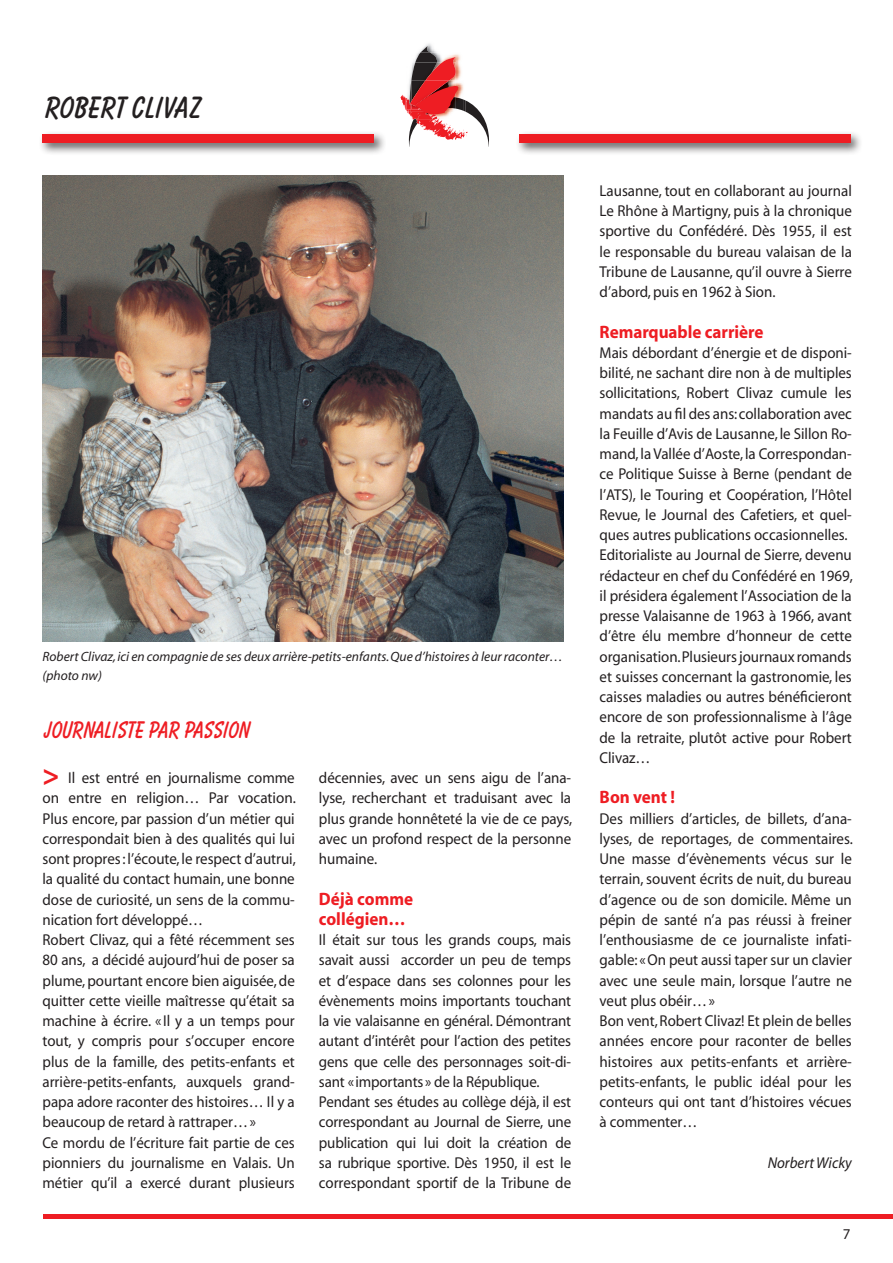
<style>
.page{position:relative;width:893px;height:1263px;background:#fff}
.page>*{position:absolute;margin:0;border:0;box-sizing:border-box;transform-origin:0 0}
.t1{font:700 27px "Balloon";color:#231f20}
.texte_général_frança{font:700 21px "Balloon";color:#ee1d23;scale:.95 1}
.texte_général_frança-2{font:700 18px "Myriad";color:#ee1d23;scale:.95 1}
.texte_général_frança-3{font:15.75px/20.2px "Myriad";color:#231f20;text-align:justify;scale:.95 1}
.texte_général_frança-4{font:italic 15.75px "Myriad";color:#231f20;scale:.95 1}
.t2{font:15px "Myriad";color:#231f20}
.t3{font:italic 13.5px/18.9px "Myriad";color:#231f20}
.s1{font-weight:700;font-size:30px;color:#ee1d23}
</style>
<div class="page">
<hr style="left:43px;top:1215px;width:850px;height:4px;background:#ee1d23">
<svg style="left:400px;top:43px;width:89px;height:104px"></svg>
<div style="left:39px;top:131px;width:347px;height:24px;background:#231f20;opacity:.75"></div>
<div style="left:43px;top:135px;width:331px;height:8px;background:#ee1d23"></div>
<div style="left:515px;top:131px;width:348px;height:24px;background:#231f20;opacity:.75"></div>
<div style="left:519px;top:135px;width:331px;height:8px;background:#ee1d23"></div>
<img style="left:43px;top:176px;width:520px;height:465px">
<p class="t1" style="left:43px;top:91px;width:159px">ROBERT CLIVAZ</p>
<p class="t3" style="left:43px;top:647px;width:522px">Robert Clivaz, ici en compagnie de ses deux arrière-petits-enfants. Que d’histoires à leur raconter… (photo nw)</p>
<p class="texte_général_frança" style="left:43px;top:716px;width:218px">JOURNALISTE PAR PASSION</p>
<p class="texte_général_frança-3" style="left:43px;top:768px;width:268px"><span class="s1">&gt;</span> Il est entré en journalisme comme on entre en religion… Par vocation.<br>Plus encore, par passion d’un métier qui correspondait bien à des qualités qui lui sont propres: l’écoute, le respect d’autrui, la qualité du contact humain, une bonne dose de curiosité, un sens de la commu&shy;nication fort développé…</p>
<p class="texte_général_frança-3" style="left:43px;top:930px;width:267px">Robert Clivaz, qui a fêté récemment ses 80 ans, a décidé aujourd’hui de poser sa plume, pourtant encore bien aiguisée, de quitter cette vieille maîtresse qu’était sa machine à écrire. « Il y a un temps pour tout, y compris pour s’occuper encore plus de la famille, des petits-enfants et arrière-petits-enfants, auxquels grand&shy;papa adore raconter des histoires… Il y a beaucoup de retard à rattraper…»</p>
<p class="texte_général_frança-3" style="left:43px;top:1133px;width:267px">Ce mordu de l’écriture fait partie de ces pionniers du journalisme en Valais. Un métier qu’il a exercé durant plusieurs</p>
<p class="texte_général_frança-3" style="left:319px;top:768px;width:268px">décennies, avec un sens aigu de l’ana&shy;lyse, recherchant et traduisant avec la plus grande honnêteté la vie de ce pays, avec un profond respect de la personne humaine.</p>
<p class="texte_général_frança-2" style="left:319px;top:889px;width:101px">Déjà comme</p>
<p class="texte_général_frança-2" style="left:319px;top:909px;width:93px">collégien…</p>
<p class="texte_général_frança-3" style="left:319px;top:930px;width:267px">Il était sur tous les grands coups, mais savait aussi accorder un peu de temps et d’espace dans ses colonnes pour les évènements moins importants touchant la vie valaisanne en général. Démontrant autant d’intérêt pour l’action des petites gens que celle des personnages soit-di&shy;sant « importants » de la République.</p>
<p class="texte_général_frança-3" style="left:319px;top:1092px;width:267px">Pendant ses études au collège déjà, il est correspondant au Journal de Sierre, une publication qui lui doit la création de sa rubrique sportive. Dès 1950, il est le correspondant sportif de la Tribune de</p>
<p class="texte_général_frança-3" style="left:600px;top:181px;width:267px">Lausanne, tout en collaborant au journal Le Rhône à Martigny, puis à la chronique sportive du Confédéré. Dès 1955, il est le responsable du bureau valaisan de la Tribune de Lausanne, qu’il ouvre à Sierre d’abord, puis en 1962 à Sion.</p>
<p class="texte_général_frança-2" style="left:600px;top:322px;width:174px">Remarquable carrière</p>
<p class="texte_général_frança-3" style="left:600px;top:343px;width:267px">Mais débordant d’énergie et de disponi&shy;bilité, ne sachant dire non à de multiples sollicitations, Robert Clivaz cumule les mandats au fil des ans: collaboration avec la Feuille d’Avis de Lausanne, le Sillon Ro&shy;mand, la Vallée d’Aoste, la Correspondan&shy;ce Politique Suisse à Berne (pendant de l’ATS), le Touring et Coopération, l’Hôtel Revue, le Journal des Cafetiers, et quel&shy;ques autres publications occasionnelles.</p>
<p class="texte_général_frança-3" style="left:600px;top:546px;width:268px">Editorialiste au Journal de Sierre, devenu rédacteur en chef du Confédéré en 1969, il présidera également l’Association de la presse Valaisanne de 1963 à 1966, avant d’être élu membre d’honneur de cette organisation. Plusieurs journaux romands et suisses concernant la gastronomie, les caisses maladies ou autres bénéficieront encore de son professionnalisme à l’âge de la retraite, plutôt active pour Robert Clivaz…</p>
<p class="texte_général_frança-2" style="left:600px;top:788px;width:81px">Bon vent !</p>
<p class="texte_général_frança-3" style="left:600px;top:809px;width:268px">Des milliers d’articles, de billets, d’ana&shy;lyses, de reportages, de commentaires.<br>Une masse d’évènements vécus sur le terrain, souvent écrits de nuit, du bureau d’agence ou de son domicile. Même un pépin de santé n’a pas réussi à freiner l’enthousiasme de ce journaliste infati&shy;gable: «On peut aussi taper sur un clavier avec une seule main, lorsque l’autre ne veut plus obéir…»</p>
<p class="texte_général_frança-3" style="left:600px;top:1011px;width:267px">Bon vent, Robert Clivaz! Et plein de belles années encore pour raconter de belles histoires aux petits-enfants et arrière&shy;petits-enfants, le public idéal pour les conteurs qui ont tant d’histoires vécues à commenter…</p>
<p class="texte_général_frança-4" style="left:768px;top:1155px;width:90px">Norbert Wicky</p>
<p class="t2" style="left:843px;top:1226px;width:9px">7</p>
</div>
